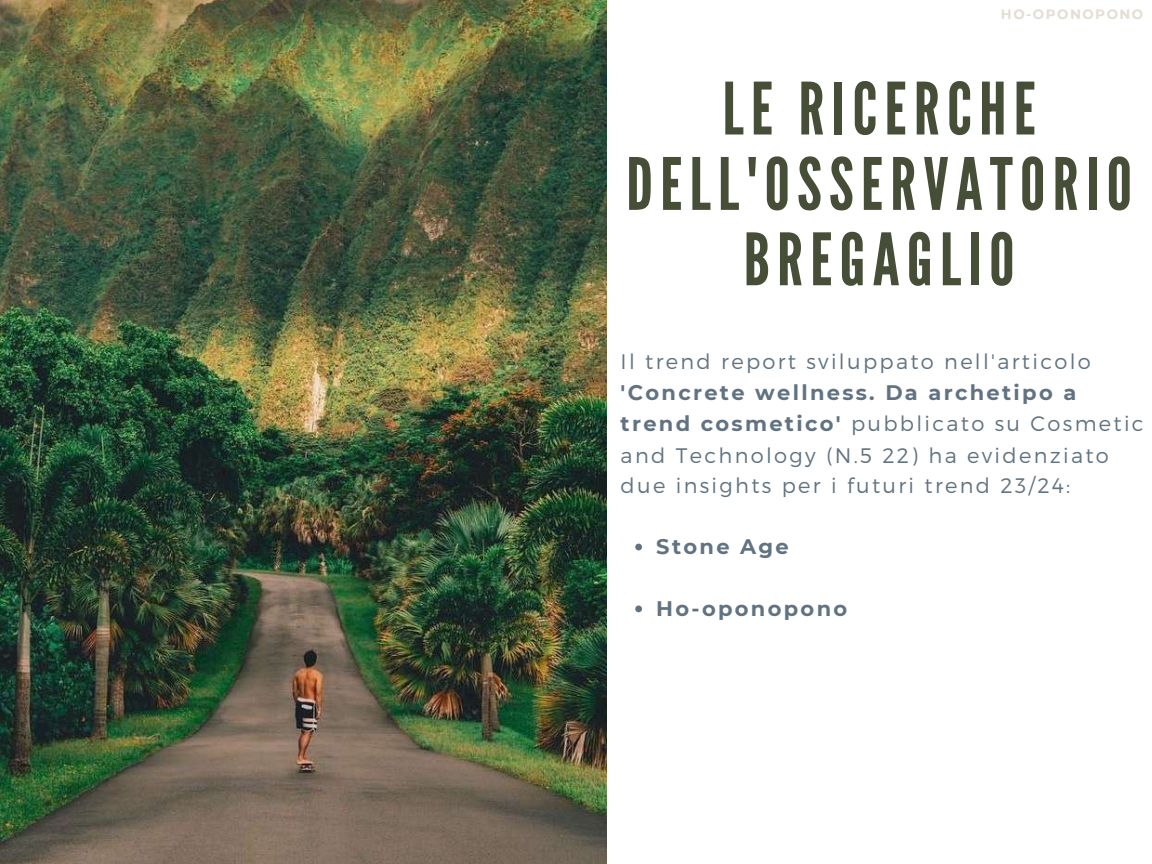
<style>
.page{position:relative;width:1152px;height:864px;background:#fff}
.page>*{position:absolute;margin:0;border:0;box-sizing:border-box;transform-origin:0 0}
.t1{font:72px/75.3px "League Gothic";letter-spacing:.1em;color:#464e37;text-align:center}
.t2{font:300 21px/31.2px "Montserrat";letter-spacing:.11em;color:#617382}
.t3{font:700 21px "Montserrat";letter-spacing:.11em;color:#617382}
.t4{font:700 13.5px "Montserrat";letter-spacing:.11em;color:#e3ded4}
.s1{font-weight:700}
</style>
<div class="page">
<img style="left:0;top:0;width:606px;height:864px">
<svg style="left:635px;top:544px;width:7px;height:6px"></svg>
<svg style="left:635px;top:606px;width:7px;height:6px"></svg>
<p class="t4" style="left:1001px;top:6px;width:144px">HO-OPONOPONO</p>
<h1 class="t1" style="left:626px;top:73px;width:507px">LE RICERCHE<br>DELL'OSSERVATORIO<br>BREGAGLIO</h1>
<p class="t2" style="left:621px;top:345px;width:472px">Il trend report sviluppato nell'articolo</p>
<p class="t2" style="left:621px;top:376px;width:525px"><span class="s1">'Concrete wellness. Da archetipo a trend cosmetico'</span> pubblicato su Cosmetic and Technology (N.5 22) ha evidenziato due insights per i futuri trend 23/24:</p>
<p class="t3" style="left:656px;top:533px;width:134px">Stone Age</p>
<p class="t3" style="left:656px;top:595px;width:192px">Ho-oponopono</p>
</div>
